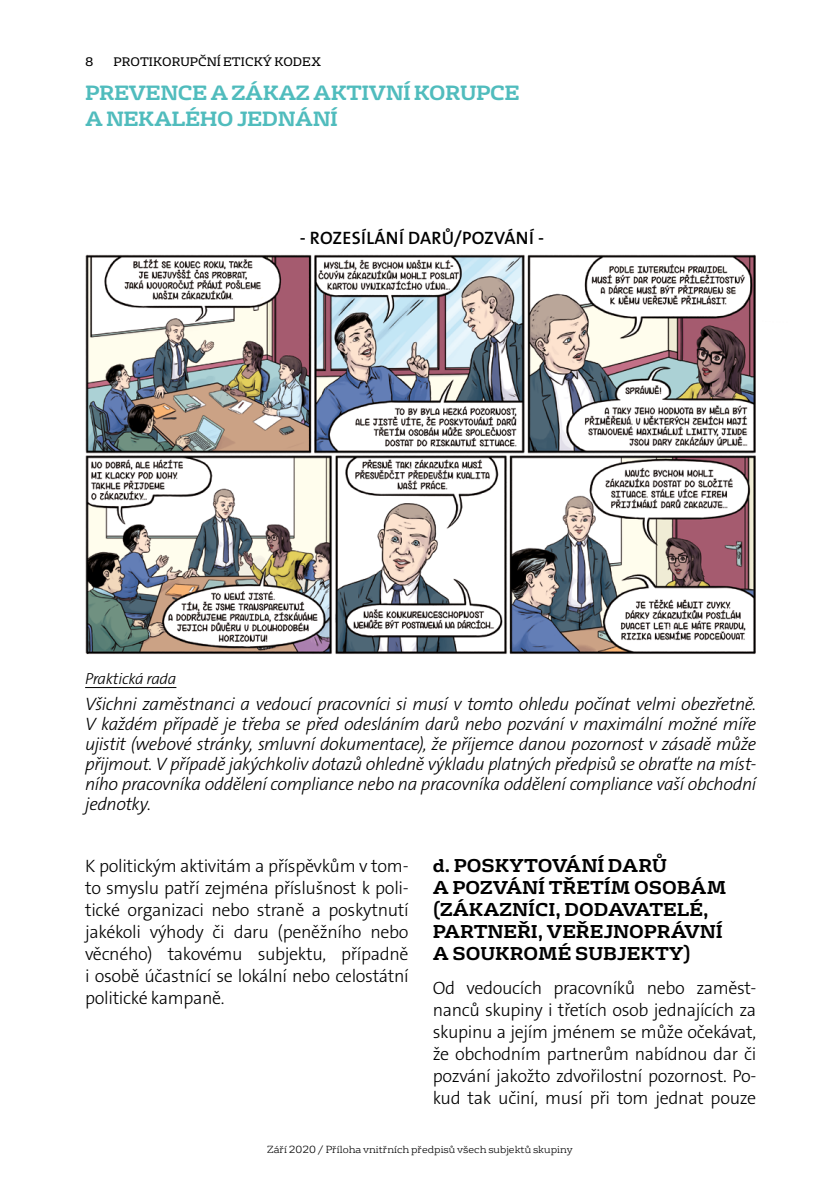
<style>
.page{position:relative;width:840px;height:1191px;background:#fff}
.page>*{position:absolute;margin:0;border:0;box-sizing:border-box;transform-origin:0 0}
.t1{font:700 20px/26px "FS Rufus";letter-spacing:-.02em;color:#50bcbd}
.t2{font:18px/22px "The Sans Veolia W3 Lig";letter-spacing:-.02em;color:#000;text-align:justify}
.t3{font:18px/20px "The Sans Veolia W3 Lig It";letter-spacing:-.025em;color:#000;text-align:justify}
.t4{font:700 18px/22px "FS Rufus";color:#000}
.t5{font:18px "The Sans Veolia W6 Se Bld";letter-spacing:.015em;color:#000}
.t6{font:16px "The Sans Veolia W3 Lig It";letter-spacing:-.02em;color:#000}
.t7{font:12px "FS Rufus";color:#000}
.t8{font:300 10px "FS Rufus";color:#000}
</style>
<div class="page">
<hr style="left:85px;top:687px;width:91px;height:1px;background:#000">
<img style="left:85px;top:254px;width:671px;height:401px">
<p class="t7" style="left:85px;top:52px;width:10px">8</p>
<p class="t7" style="left:113px;top:52px;width:209px">PROTIKORUPČNÍ ETICKÝ KODEX</p>
<p class="t1" style="left:85px;top:80px;width:436px">PREVENCE A ZÁKAZ AKTIVNÍ KORUPCE<br>A NEKALÉHO JEDNÁNÍ</p>
<p class="t5" style="left:300px;top:226px;width:245px">- ROZESÍLÁNÍ DARŮ/POZVÁNÍ -</p>
<p class="t6" style="left:85px;top:668px;width:93px">Praktická rada</p>
<p class="t3" style="left:85px;top:694px;width:672px">Všichni zaměstnanci a vedoucí pracovníci si musí v tomto ohledu počínat velmi obezřetně.<br>V každém případě je třeba se před odesláním darů nebo pozvání v maximální možné míře ujistit (webové stránky, smluvní dokumentace), že příjemce danou pozornost v zásadě může přijmout. V případě jakýchkoliv dotazů ohledně výkladu platných předpisů se obraťte na míst&shy;ního pracovníka oddělení compliance nebo na pracovníka oddělení compliance vaší obchodní jednotky.</p>
<p class="t2" style="left:85px;top:855px;width:325px">K politickým aktivitám a příspěvkům v tom&shy;to smyslu patří zejména příslušnost k poli&shy;tické organizaci nebo straně a poskytnutí jakékoli výhody či daru (peněžního nebo věcného) takovému subjektu, případně i osobě účastnící se lokální nebo celostátní politické kampaně.</p>
<p class="t4" style="left:432px;top:855px;width:295px">d. POSKYTOVÁNÍ DARŮ<br>A POZVÁNÍ TŘETÍM OSOBÁM (ZÁKAZNÍCI, DODAVATELÉ,<br>PARTNEŘI, VEŘEJNOPRÁVNÍ<br>A SOUKROMÉ SUBJEKTY)</p>
<p class="t2" style="left:432px;top:976px;width:325px">Od vedoucích pracovníků nebo zaměst&shy;nanců skupiny i třetích osob jednajících za skupinu a jejím jménem se může očekávat, že obchodním partnerům nabídnou dar či pozvání jakožto zdvořilostní pozornost. Po&shy;kud tak učiní, musí při tom jednat pouze</p>
<p class="t8" style="left:267px;top:1141px;width:307px">Září 2020 / Příloha vnitřních předpisů všech subjektů skupiny</p>
</div>
